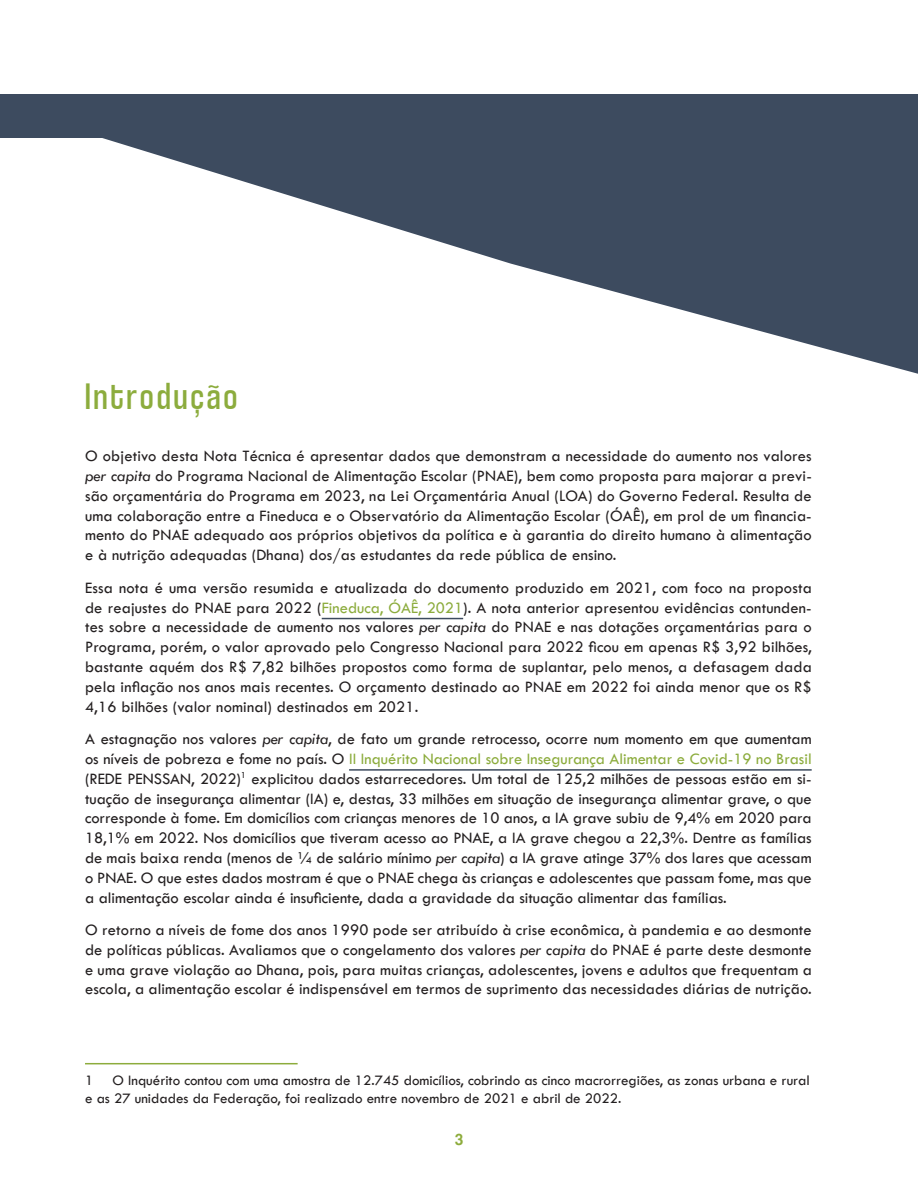
<style>
.page{position:relative;width:918px;height:1188px;background:#fff}
.page>*{position:absolute;margin:0;border:0;box-sizing:border-box;transform-origin:0 0}
.t1{font:39px "Coolvetica Condensed Rg";letter-spacing:.07em;color:#8cac3d}
.t2{font:16.5px/19.8px "Tw Cen";letter-spacing:.01em;color:#231f20;text-align:justify}
.t3{font:16.5px "Coolvetica Rg";color:#8dac3c}
.t4{font:15px/18px "Tw Cen";color:#231f20}
.s1{font-style:italic}
.s2{color:#8cac3d}
</style>
<div class="page">
<hr style="left:322px;top:618px;width:141px;height:1px;background:#3d4b5f">
<hr style="left:349px;top:769px;width:463px;height:2px;background:#3d4b5f">
<hr style="left:85px;top:1063px;width:213px;height:1px;background:#8dac3c">
<svg style="left:102px;top:138px;width:816px;height:236px"></svg>
<div style="left:0;top:95px;width:918px;height:43px;background:#3d4b5f"></div>
<h1 class="t1" style="left:85px;top:372px;width:154px">Introdução</h1>
<p class="t2" style="left:85px;top:446px;width:728px">O objetivo desta Nota Técnica é apresentar dados que demonstram a necessidade do aumento nos valores <span class="s1">per capita</span> do Programa Nacional de Alimentação Escolar (PNAE), bem como proposta para majorar a previ&shy;são orçamentária do Programa em 2023, na Lei Orçamentária Anual (LOA) do Governo Federal. Resulta de uma colaboração entre a Fineduca e o Observatório da Alimentação Escolar (ÓAÊ), em prol de um financia&shy;mento do PNAE adequado aos próprios objetivos da política e à garantia do direito humano à alimentação e à nutrição adequadas (Dhana) dos/as estudantes da rede pública de ensino.</p>
<p class="t2" style="left:85px;top:578px;width:728px">Essa nota é uma versão resumida e atualizada do documento produzido em 2021, com foco na proposta de reajustes do PNAE para 2022 (<span class="s2">Fineduca, ÓAÊ, 2021</span>). A nota anterior apresentou evidências contunden&shy;tes sobre a necessidade de aumento nos valores <span class="s1">per capita</span> do PNAE e nas dotações orçamentárias para o Programa, porém, o valor aprovado pelo Congresso Nacional para 2022 ficou em apenas R$ 3,92 bilhões, bastante aquém dos R$ 7,82 bilhões propostos como forma de suplantar, pelo menos, a defasagem dada pela inflação nos anos mais recentes. O orçamento destinado ao PNAE em 2022 foi ainda menor que os R$ 4,16 bilhões (valor nominal) destinados em 2021.</p>
<p class="t2" style="left:85px;top:729px;width:728px">A estagnação nos valores <span class="s1">per capita</span>, de fato um grande retrocesso, ocorre num momento em que aumentam os níveis de pobreza e fome no país. O <span class="s2">II Inquérito Nacional sobre Insegurança Alimentar e Covid-19 no Brasil </span>(REDE PENSSAN, 2022)<sup>1</sup> explicitou dados estarrecedores. Um total de 125,2 milhões de pessoas estão em si&shy;tuação de insegurança alimentar (IA) e, destas, 33 milhões em situação de insegurança alimentar grave, o que corresponde à fome. Em domicílios com crianças menores de 10 anos, a IA grave subiu de 9,4% em 2020 para 18,1% em 2022. Nos domicílios que tiveram acesso ao PNAE, a IA grave chegou a 22,3%. Dentre as famílias de mais baixa renda (menos de ¼ de salário mínimo <span class="s1">per capita</span>) a IA grave atinge 37% dos lares que acessam o PNAE. O que estes dados mostram é que o PNAE chega às crianças e adolescentes que passam fome, mas que a alimentação escolar ainda é insuficiente, dada a gravidade da situação alimentar das famílias.</p>
<p class="t2" style="left:85px;top:920px;width:728px">O retorno a níveis de fome dos anos 1990 pode ser atribuído à crise econômica, à pandemia e ao desmonte de políticas públicas. Avaliamos que o congelamento dos valores <span class="s1">per capita</span> do PNAE é parte deste desmonte e uma grave violação ao Dhana, pois, para muitas crianças, adolescentes, jovens e adultos que frequentam a escola, a alimentação escolar é indispensável em termos de suprimento das necessidades diárias de nutrição.</p>
<p class="t4" style="left:85px;top:1071px;width:726px;text-indent:27px">O Inquérito contou com uma amostra de 12.745 domicílios, cobrindo as cinco macrorregiões, as zonas urbana e rural e as 27 unidades da Federação, foi realizado entre novembro de 2021 e abril de 2022.</p>
<p class="t4" style="left:85px;top:1071px;width:10px">1</p>
<p class="t3" style="left:455px;top:1130px;width:9px">3</p>
</div>
